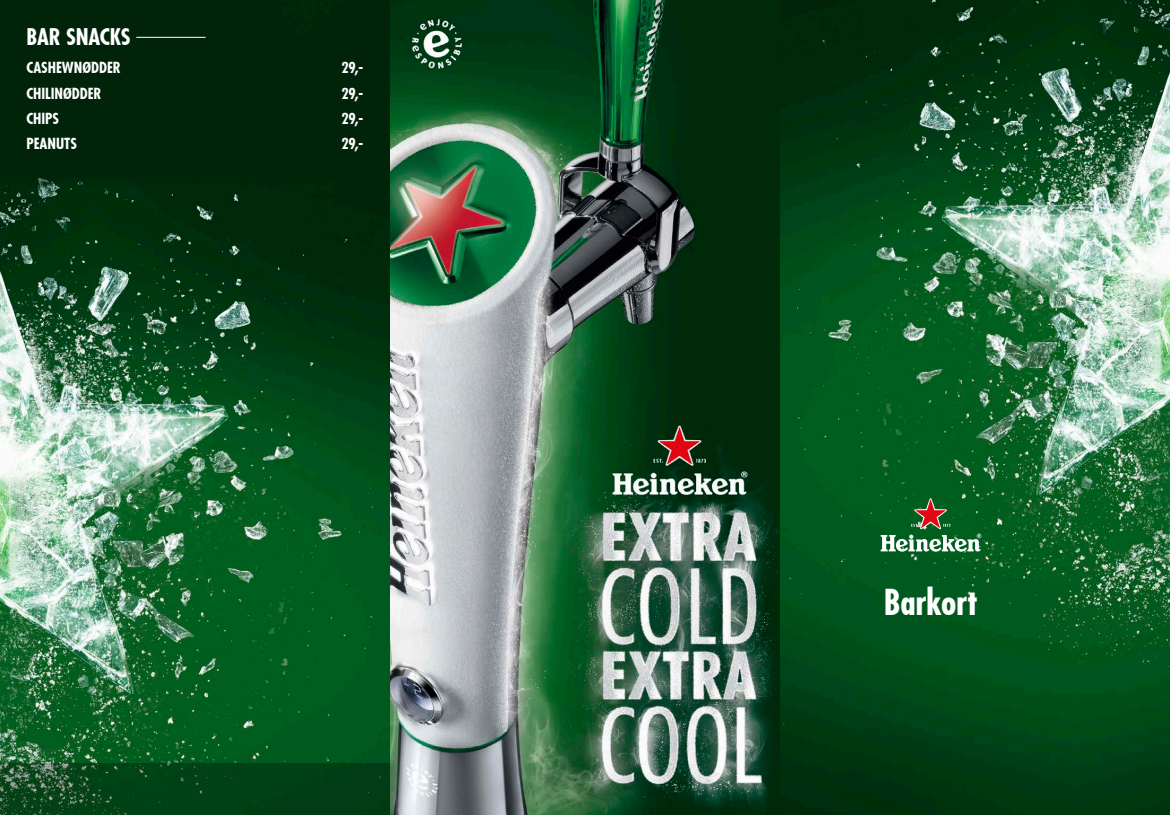
<style>
.page{position:relative;width:1170px;height:815px;background:#fff}
.page>*{position:absolute;margin:0;border:0;box-sizing:border-box;transform-origin:0 0}
.t1{font:700 condensed 35px "Futura LT Pro";letter-spacing:-.005em;color:#fff}
.t2{font:700 condensed 22.5px "Futura LT Pro";letter-spacing:-.015em;color:#fff}
.t3{font:700 condensed 15px "Futura LT Pro";letter-spacing:-.005em;color:#fff}
</style>
<div class="page">
<img style="left:0;top:0;width:1169px;height:815px">
<img style="left:0;top:164px;width:390px;height:599px">
<svg style="left:0;top:763px;width:390px;height:52px;background:#08451c"></svg>
<svg style="left:880px;top:498px;width:101px;height:54px;background:#3c7747"></svg>
<img style="left:390px;top:0;width:390px;height:815px">
<hr style="left:136px;top:37px;width:70px;height:1px;background:#fff">
<h2 class="t2" style="left:27px;top:22px;width:106px">BAR SNACKS</h2>
<p class="t3" style="left:27px;top:58px;width:96px">CASHEWNØDDER</p>
<p class="t3" style="left:341px;top:58px;width:24px">29,-</p>
<p class="t3" style="left:27px;top:83px;width:76px">CHILINØDDER</p>
<p class="t3" style="left:341px;top:83px;width:24px">29,-</p>
<p class="t3" style="left:27px;top:108px;width:34px">CHIPS</p>
<p class="t3" style="left:341px;top:108px;width:24px">29,-</p>
<p class="t3" style="left:27px;top:134px;width:52px">PEANUTS</p>
<p class="t3" style="left:341px;top:134px;width:24px">29,-</p>
<h1 class="t1" style="left:883px;top:579px;width:96px">Barkort</h1>
</div>
